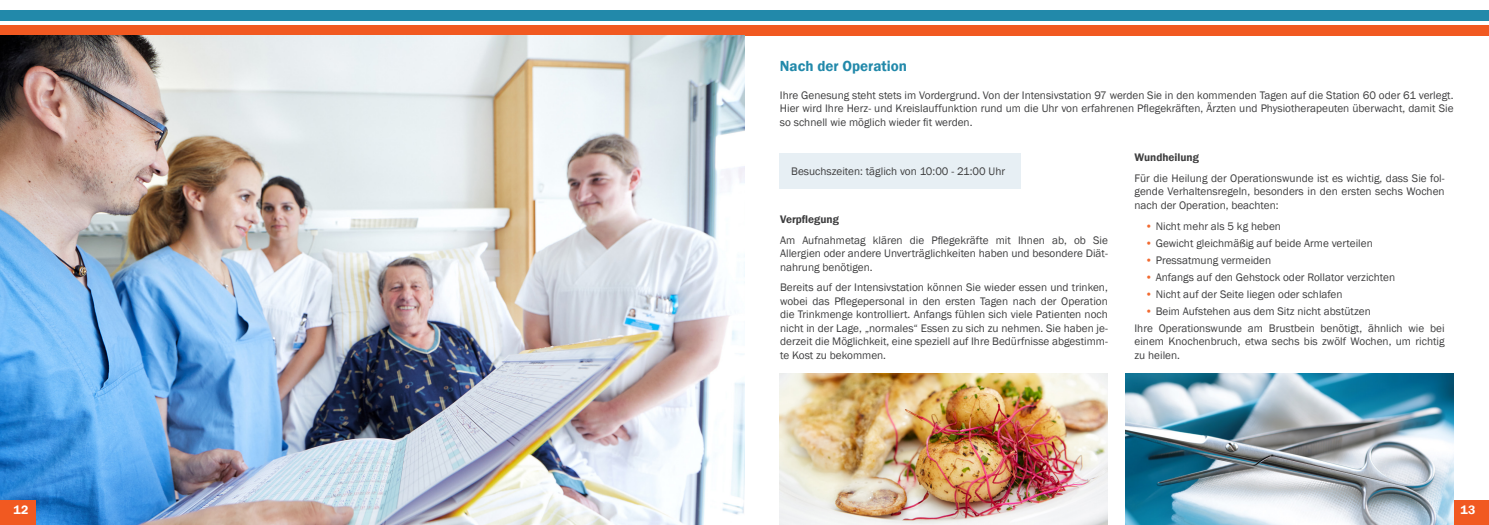
<style>
.page{position:relative;width:1489px;height:525px;background:#fff}
.page>*{position:absolute;margin:0;border:0;box-sizing:border-box;transform-origin:0 0}
.t1{font:600 15px "Franklin Gothic";color:#2289aa}
.t2{font:600 12.5px "Franklin Gothic";color:#fff}
.t3{font:11.25px/13.5px "Franklin Gothic";color:#3e3e3f;text-align:justify}
.t4{font:600 11.25px "Franklin Gothic";color:#3e3e3f}
.s1{color:#f26a30}
</style>
<div class="page">
<div style="left:0;top:25px;width:1488px;height:10px;background:#f15921"></div>
<div style="left:1453px;top:500px;width:35px;height:24px;background:#f15921"></div>
<div style="left:0;top:11px;width:1488px;height:10px;background:#2289aa"></div>
<div style="left:780px;top:153px;width:240px;height:36px;background:#e7eff4"></div>
<img style="left:780px;top:373px;width:327px;height:151px">
<img style="left:1125px;top:373px;width:328px;height:151px">
<img style="left:0;top:36px;width:744px;height:488px">
<div style="left:0;top:500px;width:35px;height:24px;background:#f15921"></div>
<h1 class="t1" style="left:780px;top:57px;width:129px">Nach der Operation</h1>
<p class="t3" style="left:780px;top:89px;width:675px">Ihre Genesung steht stets im Vordergrund. Von der Intensivstation 97 werden Sie in den kommenden Tagen auf die Station 60 oder 61 verlegt.<br>Hier wird Ihre Herz- und Kreislauffunktion rund um die Uhr von erfahrenen Pflegekräften, Ärzten und Physiotherapeuten überwacht, damit Sie so schnell wie möglich wieder fit werden.</p>
<p class="t3" style="left:791px;top:164px;width:215px">Besuchszeiten: täglich von 10:00 - 21:00 Uhr</p>
<p class="t4" style="left:1134px;top:150px;width:66px">Wundheilung</p>
<p class="t3" style="left:1134px;top:171px;width:312px">Für die Heilung der Operationswunde ist es wichtig, dass Sie fol&shy;gende Verhaltensregeln, besonders in den ersten sechs Wochen nach der Operation, beachten:</p>
<p class="t3" style="left:1144px;top:219px;width:137px"><span class="s1">•</span> Nicht mehr als 5 kg heben</p>
<p class="t3" style="left:1144px;top:236px;width:229px"><span class="s1">•</span> Gewicht gleichmäßig auf beide Arme verteilen</p>
<p class="t3" style="left:1144px;top:253px;width:128px"><span class="s1">•</span> Pressatmung vermeiden</p>
<p class="t3" style="left:1144px;top:270px;width:251px"><span class="s1">•</span> Anfangs auf den Gehstock oder Rollator verzichten</p>
<p class="t3" style="left:1144px;top:287px;width:199px"><span class="s1">•</span> Nicht auf der Seite liegen oder schlafen</p>
<p class="t3" style="left:1134px;top:303px;width:312px;line-height:17px;text-indent:11px"><span class="s1">•</span> Beim Aufstehen aus dem Sitz nicht abstützen<br>Ihre Operationswunde am Brustbein benötigt, ähnlich wie bei</p>
<p class="t3" style="left:1134px;top:335px;width:312px">einem Knochenbruch, etwa sechs bis zwölf Wochen, um richtig zu heilen.</p>
<p class="t4" style="left:780px;top:212px;width:60px">Verpflegung</p>
<p class="t3" style="left:780px;top:233px;width:329px">Am Aufnahmetag klären die Pflegekräfte mit Ihnen ab, ob Sie Allergien oder andere Unverträglichkeiten haben und besondere Diät&shy;nahrung benötigen.</p>
<p class="t3" style="left:780px;top:281px;width:329px">Bereits auf der Intensivstation können Sie wieder essen und trinken, wobei das Pflegepersonal in den ersten Tagen nach der Operation die Trinkmenge kontrolliert. Anfangs fühlen sich viele Patienten noch nicht in der Lage, „normales“ Essen zu sich zu nehmen. Sie haben je&shy;derzeit die Möglichkeit, eine speziell auf Ihre Bedürfnisse abgestimm&shy;te Kost zu bekommen.</p>
<p class="t2" style="left:13px;top:502px;width:16px">12</p>
<p class="t2" style="left:1460px;top:502px;width:16px">13</p>
</div>
